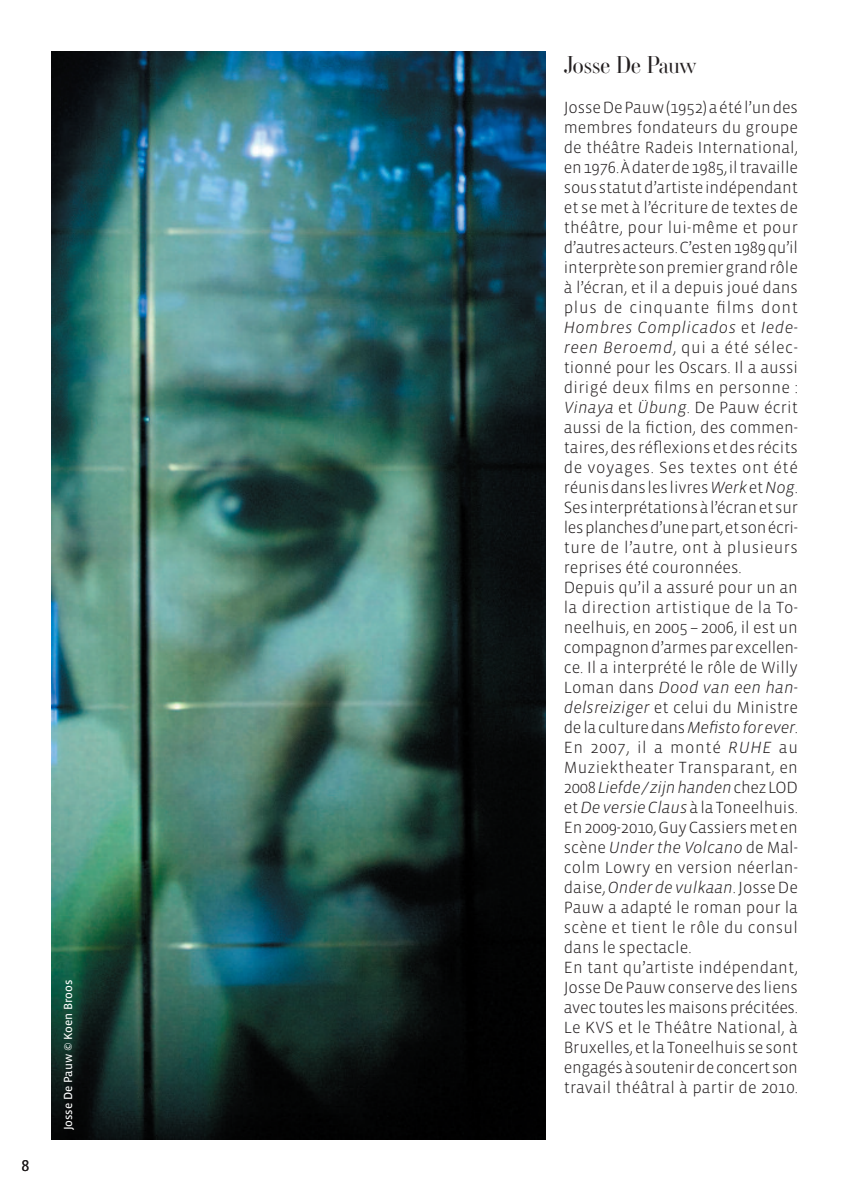
<style>
.page{position:relative;width:851px;height:1191px;background:#fff}
.page>*{position:absolute;margin:0;border:0;box-sizing:border-box;transform-origin:0 0}
.t1{font:300 24px "Ambroise Hu";letter-spacing:-.02em;color:#231f20}
.t2{font:300 16.6px/20px "Vista Sans OT";color:#231f20}
.t3{font:16px "Vista Sans OT";color:#231f20}
.t4{font:12px "Vista Sans OT";color:#fff}
.s1{font-style:italic}
</style>
<div class="page">
<img style="left:51px;top:51px;width:494px;height:1089px">
<p class="t3" style="left:22px;top:1155px;width:9px">8</p>
<p class="t4" style="left:61px;top:1130px;width:152px;rotate:-90deg">Josse De Pauw © Koen broos</p>
<h1 class="t1" style="left:563px;top:56px;width:134px">Josse De Pauw</h1>
<p class="t2" style="left:563px;top:97px;width:236px">JosseDePauw(1952)aétél’undes membres fondateurs du groupe de théâtre Radeis International, en1976.Àdaterde1985,iltravaille sousstatutd’artisteindépendant et se met à l’écriture de textes de théâtre, pour lui-même et pour d’autresacteurs.C’esten1989qu’il interprètesonpremiergrandrôle à l’écran, et il a depuis joué dans plus de cinquante films dont<br><span class="s1">Hombres Complicados</span> et <span class="s1">Iede&shy;reen Beroemd</span>, qui a été sélec&shy;tionné pour les Oscars. Il a aussi dirigé deux films en personne :<br><span class="s1">Vinaya</span> et <span class="s1">Übung</span>. De Pauw écrit aussi de la fiction, des commen&shy;taires,desréflexionsetdesrécits de voyages. Ses textes ont été réunisdansleslivres<span class="s1">Werk</span>et<span class="s1">Nog</span>.<br>Sesinterprétationsàl’écranetsur lesplanchesd’unepart,etsonécri&shy;ture de l’autre, ont à plusieurs reprises été couronnées.<br>Depuis qu’il a assuré pour un an la direction artistique de la To&shy;neelhuis, en 2005–2006, il est un compagnond’armesparexcellen&shy;ce. Il a interprété le rôle de Willy<br>Loman dans <span class="s1">Dood van een han&shy;delsreiziger</span> et celui du Ministre delaculturedans<span class="s1">Mefistoforever</span>.<br>En 2007, il a monté <span class="s1">RUHE</span> au<br>Muziektheater Transparant, en<br>2008<span class="s1">Liefde/zijnhanden</span>chezLOD et<span class="s1">DeversieClaus</span>àlaToneelhuis.<br>En2009-2010,GuyCassiersmeten scène <span class="s1">Under the Volcano</span> de Mal&shy;colm Lowry en version néerlan&shy;daise,<span class="s1">Onderdevulkaan</span>.JosseDe<br>Pauw a adapté le roman pour la scène et tient le rôle du consul dans le spectacle.<br>En tant qu’artiste indépendant,<br>JosseDePauwconservedesliens avectouteslesmaisonsprécitées.<br>Le KVS et le Théâtre National, à<br>Bruxelles,etlaToneelhuissesont engagésàsoutenirdeconcertson travail théâtral à partir de 2010.</p>
</div>
